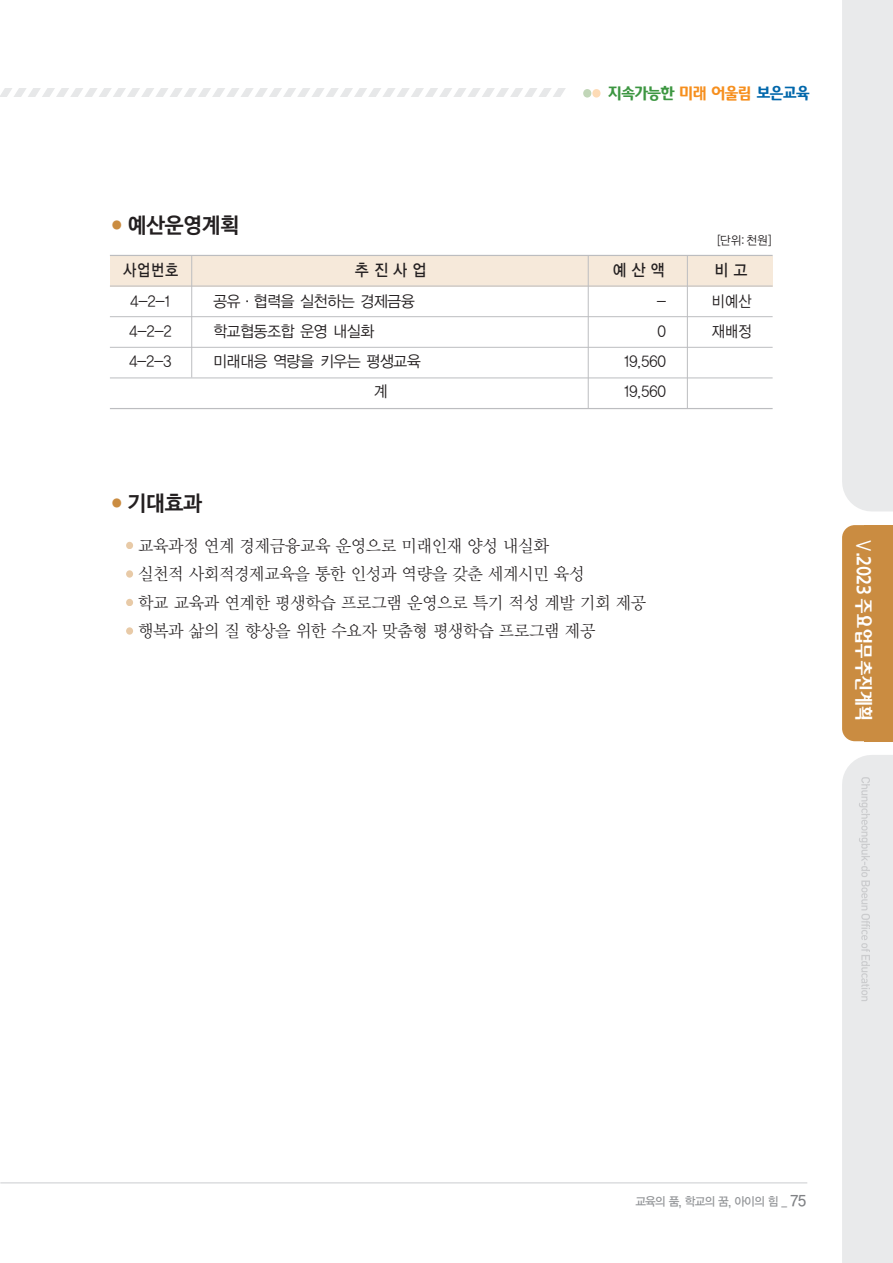
<style>
.page{position:relative;width:893px;height:1263px;background:#fff}
.page>*{position:absolute;margin:0;border:0;box-sizing:border-box;transform-origin:0 0}
.t1{font:21px "Nanum Barun Gothic OTF Bold";letter-spacing:-.01em;color:#231f20}
.t2{font:19.5px "Bitgoeul Bold";letter-spacing:-.045em;color:#fff;scale:.85 1}
.t3{font:17.25px/28.5px "YDVY Mj O Std 12";letter-spacing:-.02em;color:#231f20;scale:.95 1}
.t4{font:16.5px "YGO13";letter-spacing:.285em;color:#231f20;scale:.9 1}
.t5{font:16.5px "YGO13";letter-spacing:.285em;color:#231f20;scale:.85 1}
.t6{font:15.75px "YGO12";letter-spacing:-.1em;color:#231f20;scale:.95 1}
.t7{font:15.75px/30px "YDVYGO12";color:#231f20;text-align:right;scale:.95 1}
.t8{font:15.75px/30px "YDVYGO12";color:#231f20;scale:.9 1}
.t9{font:700 15px "Daum Semi";letter-spacing:-.08em;color:#3c9641;scale:.95 1}
.t10{font:12px "YGO13";letter-spacing:-.145em;color:#939598;scale:.95 1}
.t11{font:12px "YDVYGO12";color:#231f20;scale:.95 1}
.s1{color:#f68f1e}
.s2{color:#0067ab}
.s3{font-size:15px;color:#808285}
</style>
<div class="page">
<hr style="left:0;top:1182px;width:807px;height:1px;background:#dcdddf">
<svg style="left:0;top:89px;width:565px;height:8px"></svg>
<svg style="left:583px;top:89px;width:17px;height:9px"></svg>
<div style="left:110px;top:256px;width:662px;height:30px;background:#f6e9da"></div>
<div style="left:126px;top:542px;width:7px;height:7px;background:#e8caa7;border-radius:50%"></div>
<div style="left:126px;top:570px;width:7px;height:7px;background:#e8caa7;border-radius:50%"></div>
<div style="left:126px;top:599px;width:7px;height:7px;background:#e8caa7;border-radius:50%"></div>
<div style="left:126px;top:627px;width:7px;height:7px;background:#e8caa7;border-radius:50%"></div>
<hr style="left:110px;top:255px;width:662px;height:1px;background:#bcbdc0">
<hr style="left:110px;top:286px;width:662px;height:1px;background:#bcbdc0">
<hr style="left:110px;top:316px;width:662px;height:1px;background:#bcbdc0">
<hr style="left:110px;top:347px;width:662px;height:1px;background:#bcbdc0">
<hr style="left:110px;top:378px;width:662px;height:1px;background:#bcbdc0">
<hr style="left:110px;top:408px;width:662px;height:1px;background:#bcbdc0">
<hr style="left:191px;top:256px;width:1px;height:121px;background:#bcbdc0">
<hr style="left:588px;top:256px;width:1px;height:152px;background:#bcbdc0">
<hr style="left:687px;top:255px;width:1px;height:153px;background:#bcbdc0">
<div style="left:842px;top:525px;width:51px;height:216px;background:#ca8c41;border-radius:13px"></div>
<div style="left:864px;top:525px;width:29px;height:216px;background:#ca8c41"></div>
<div style="left:842px;top:0;width:51px;height:511px;background:#e9eaeb"></div>
<div style="left:842px;top:755px;width:51px;height:508px;background:#e9eaeb"></div>
<p class="t1" style="left:110px;top:214px;width:130px"><sup>●</sup> 예산운영계획</p>
<p class="t9" style="left:608px;top:85px;width:214px">지속가능한 <span class="s1">미래 어울림</span> <span class="s2">보은교육</span></p>
<p class="t11" style="left:717px;top:233px;width:58px">[단위: 천원]</p>
<p class="t5" style="left:123px;top:260px;width:68px">사업번호</p>
<p class="t4" style="left:354px;top:260px;width:82px">추진사업</p>
<p class="t4" style="left:612px;top:260px;width:60px">예산액</p>
<p class="t4" style="left:714px;top:260px;width:39px">비 고</p>
<p class="t8" style="left:712px;top:286px;width:46px">비예산 재배정</p>
<p class="t6" style="left:213px;top:291px;width:215px">공유·협력을 실천하는 경제금융</p>
<p class="t6" style="left:213px;top:321px;width:172px">학교협동조합 운영 내실화</p>
<p class="t6" style="left:213px;top:351px;width:221px">미래대응 역량을 키우는 평생교육</p>
<p class="t6" style="left:373px;top:381px;width:17px">계</p>
<p class="t7" style="left:129px;top:286px;width:46px;text-align:justify">4-2-1<br>4-2-2<br>4-2-3</p>
<p class="t7" style="left:624px;top:286px;width:46px">-<br>0<br>19,560<br>19,560</p>
<p class="t1" style="left:110px;top:492px;width:93px"><sup>●</sup> 기대효과</p>
<p class="t3" style="left:138px;top:532px;width:536px">교육과정 연계 경제금융교육 운영으로 미래인재 양성 내실화<br>실천적 사회적경제교육을 통한 인성과 역량을 갖춘 세계시민 육성<br>학교 교육과 연계한 평생학습 프로그램 운영으로 특기 적성 계발 기회 제공 행복과 삶의 질 향상을 위한 수요자 맞춤형 평생학습 프로그램 제공</p>
<p class="t2" style="left:874px;top:537px;width:218px;rotate:90deg">Ⅴ.2023 주요업무추진계획</p>
<p class="t10" style="left:635px;top:1194px;width:182px">교육의 품, 학교의 꿈, 아이의 힘 _ <span class="s3">75</span></p>
</div>
